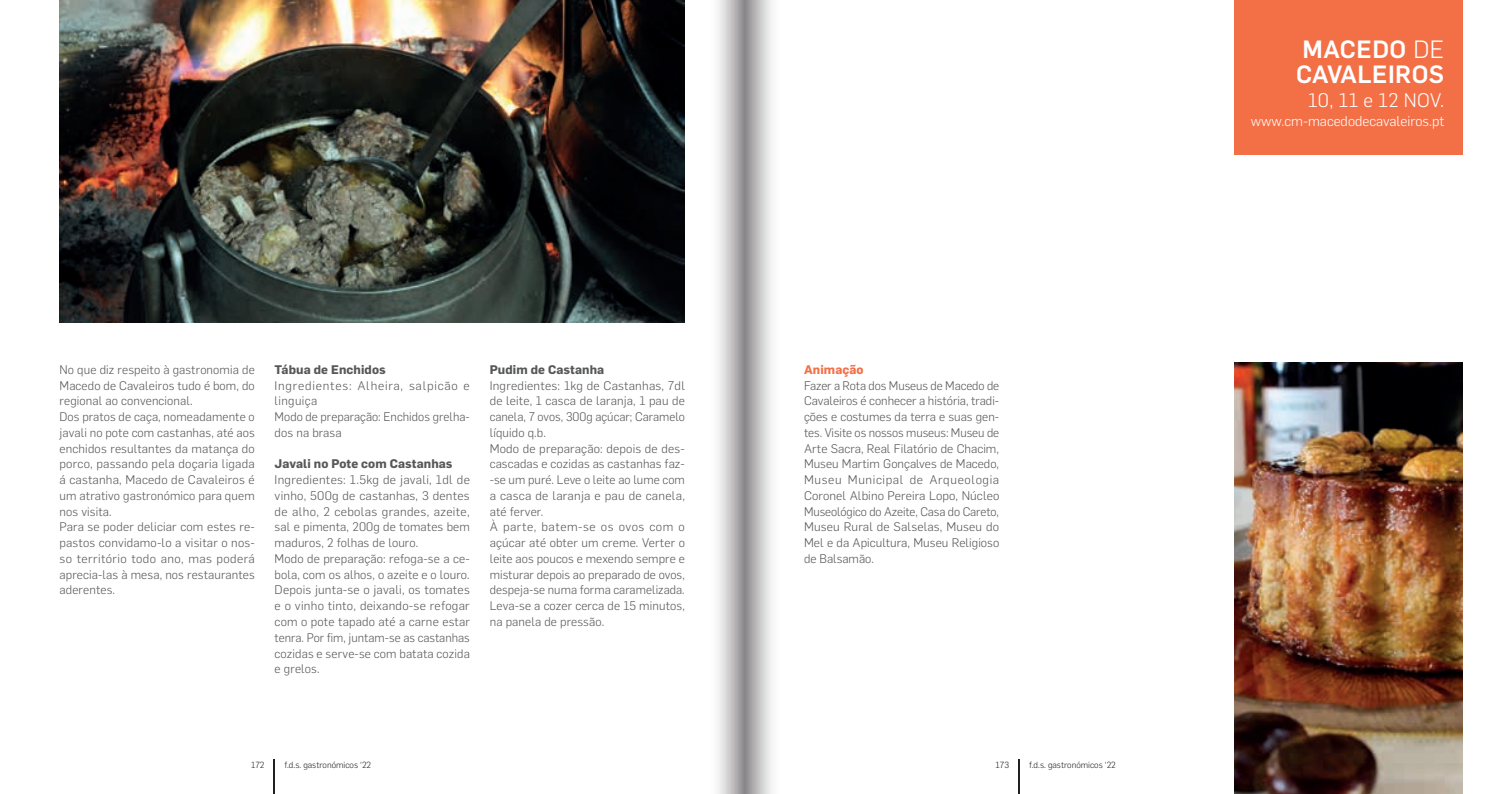
<style>
.page{position:relative;width:1489px;height:794px;background:#fff}
.page>*{position:absolute;margin:0;border:0;box-sizing:border-box;transform-origin:0 0}
.t1{font:500 24.5px/24.5px "Flama";letter-spacing:.02em;color:#fff}
.t2{font:300 19.25px "Flama";letter-spacing:.02em;color:#fff}
.t3{font:300 14px "Flama";color:#fff}
.t4{font:300 12.25px/15.8px "Flama";letter-spacing:.01em;color:#57585a}
.t5{font:700 12.25px "Flama";letter-spacing:.01em;color:#57585a}
.t6{font:700 12.25px "Flama";letter-spacing:.01em;color:#f37047}
.t7{font:300 8.75px "Flama";color:#231f20}
.s1{font-weight:300}
</style>
<div class="page">
<hr style="left:1018px;top:759px;width:1px;height:35px;background:#231f20">
<hr style="left:273px;top:759px;width:2px;height:35px;background:#231f20">
<div style="left:1234px;top:0;width:228px;height:155px;background:#f37047"></div>
<img style="left:60px;top:0;width:625px;height:322px">
<img style="left:1234px;top:362px;width:228px;height:432px">
<svg style="left:744px;top:0;width:28px;height:794px"></svg>
<svg style="left:718px;top:0;width:26px;height:794px"></svg>
<p class="t5" style="left:274px;top:361px;width:113px">Tábua de Enchidos</p>
<p class="t4" style="left:274px;top:377px;width:197px">Ingredientes: Alheira, salpicão e linguiça<br>Modo de preparação: Enchidos grelha&shy;dos na brasa</p>
<p class="t5" style="left:274px;top:455px;width:179px">Javali no Pote com Castanhas</p>
<p class="t4" style="left:274px;top:471px;width:197px">Ingredientes: 1.5kg de javali, 1dl de vinho, 500g de castanhas, 3 dentes de alho, 2 cebolas grandes, azeite, sal e pimenta, 200g de tomates bem maduros, 2 folhas de louro.<br>Modo de preparação: refoga-se a ce&shy;bola, com os alhos, o azeite e o louro.<br>Depois junta-se o javali, os tomates e o vinho tinto, deixando-se refogar com o pote tapado até a carne estar tenra. Por fim, juntam-se as castanhas cozidas e serve-se com batata cozida e grelos.</p>
<p class="t4" style="left:60px;top:361px;width:197px">No que diz respeito à gastronomia de<br>Macedo de Cavaleiros tudo é bom, do regional ao convencional.<br>Dos pratos de caça, nomeadamente o javali no pote com castanhas, até aos enchidos resultantes da matança do porco, passando pela doçaria ligada á castanha, Macedo de Cavaleiros é um atrativo gastronómico para quem nos visita.<br>Para se poder deliciar com estes re&shy;pastos convidamo-lo a visitar o nos&shy;so território todo ano, mas poderá aprecia-las à mesa, nos restaurantes aderentes.</p>
<p class="t6" style="left:804px;top:361px;width:61px">Animação</p>
<p class="t5" style="left:489px;top:361px;width:116px">Pudim de Castanha</p>
<p class="t4" style="left:489px;top:377px;width:197px">Ingredientes: 1kg de Castanhas, 7dl de leite, 1 casca de laranja, 1 pau de canela, 7 ovos, 300g açúcar; Caramelo líquido q.b.<br>Modo de preparação: depois de des&shy;cascadas e cozidas as castanhas faz--se um puré. Leve o leite ao lume com a casca de laranja e pau de canela, até ferver.<br>À parte, batem-se os ovos com o açúcar até obter um creme. Verter o leite aos poucos e mexendo sempre e misturar depois ao preparado de ovos, despeja-se numa forma caramelizada.<br>Leva-se a cozer cerca de 15 minutos, na panela de pressão.</p>
<p class="t4" style="left:804px;top:377px;width:197px;text-align:justify">Fazer a Rota dos Museus de Macedo de Cavaleiros é conhecer a história, tradi&shy;ções e costumes da terra e suas gen&shy;tes. Visite os nossos museus: Museu de Arte Sacra, Real Filatório de Chacim, Museu Martim Gonçalves de Macedo, Museu Municipal de Arqueologia Coronel Albino Pereira Lopo, Núcleo Museológico do Azeite, Casa do Careto, Museu Rural de Salselas, Museu do Mel e da Apicultura, Museu Religioso de Balsamão.</p>
<p class="t7" style="left:251px;top:758px;width:15px">172</p>
<p class="t7" style="left:284px;top:758px;width:88px">f.d.s. gastronómicos ‘22</p>
<p class="t7" style="left:995px;top:758px;width:15px">173</p>
<p class="t7" style="left:1029px;top:758px;width:88px">f.d.s. gastronómicos ‘22</p>
<h1 class="t1" style="left:1295px;top:35px;width:150px">MACEDO <span class="s1">DE<br></span>CAVALEIROS</h1>
<h2 class="t2" style="left:1307px;top:87px;width:138px">10, 11 e 12 NOV.</h2>
<p class="t3" style="left:1250px;top:112px;width:195px">www.cm-macedodecavaleiros.pt</p>
</div>
